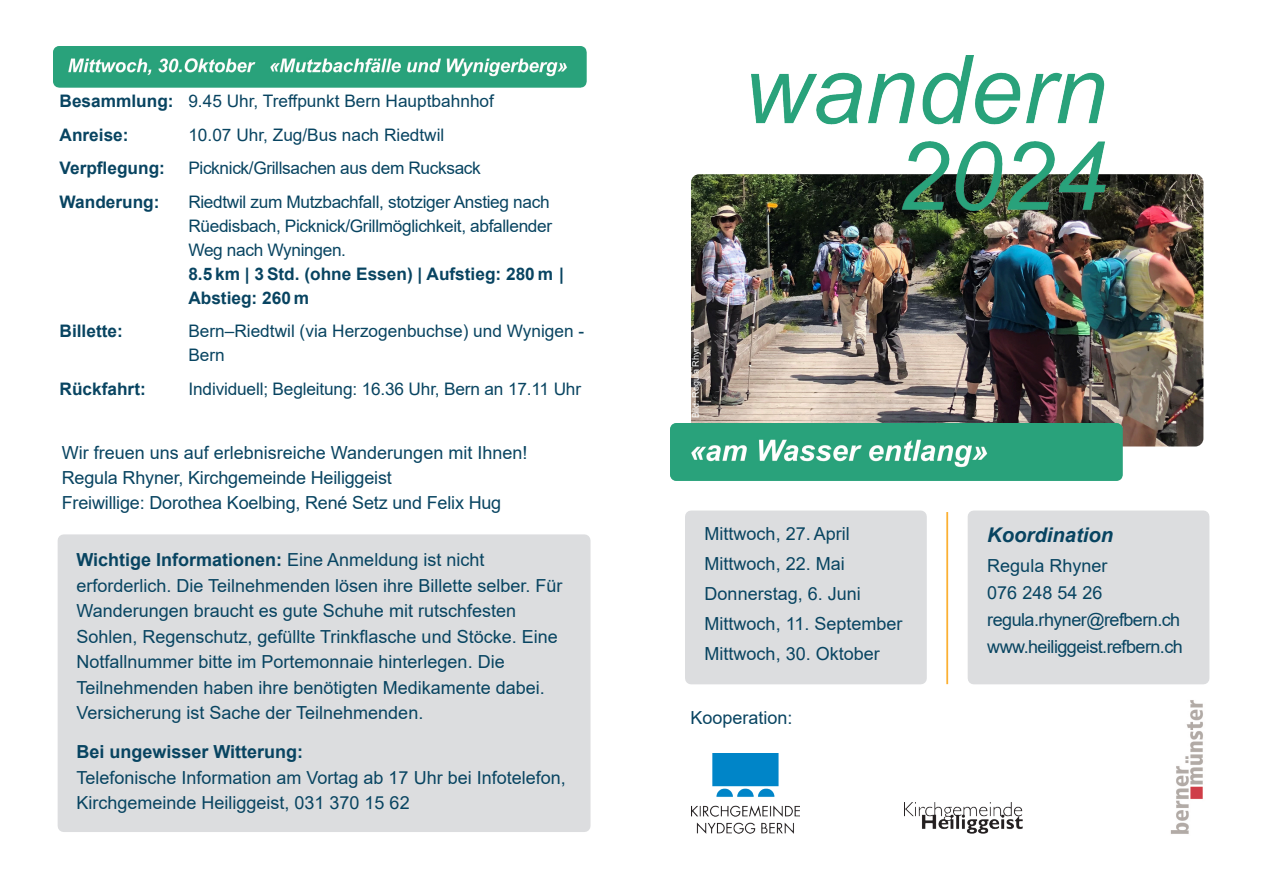
<style>
.page{position:relative;width:1263px;height:893px;background:#fff}
.page>*{position:absolute;margin:0;border:0;box-sizing:border-box;transform-origin:0 0}
.t1{font:italic 700 20.25px "Arial";color:#084461}
.t2{font:18px/25.5px "Arial";color:#084461}
.t3{font:18px/27px "Arial";letter-spacing:-.03em;color:#084461}
.t4{font:700 18px "Arial";color:#084461}
.t5{font:17.25px/24px "Arial";letter-spacing:-.02em;color:#084461}
.t6{font:17.25px/33.6px "Arial";color:#084461}
.t7{font:700 17.25px/24px "Arial";color:#084461}
.t8{font:9px "Arial";color:#fff}
.s1{font-weight:700}
</style>
<div class="page">
<img style="left:691px;top:174px;width:512px;height:272px;border-radius:8px">
<img style="left:751px;top:56px;width:355px;height:154px">
<hr style="left:946px;top:512px;width:2px;height:172px;background:#fbb033">
<img style="left:671px;top:423px;width:452px;height:58px">
<div style="left:968px;top:510px;width:241px;height:174px;background:#dcdddf"></div>
<div style="left:58px;top:534px;width:532px;height:298px;background:#dcdddf"></div>
<img style="left:54px;top:46px;width:533px;height:42px">
<div style="left:685px;top:510px;width:242px;height:174px;background:#dcdddf"></div>
<img style="left:1170px;top:700px;width:33px;height:134px">
<img style="left:692px;top:754px;width:107px;height:79px">
<img style="left:905px;top:802px;width:118px;height:31px">
<p class="t6" style="left:60px;top:86px;width:436px"><span class="s1">Besammlung:</span> 9.45 Uhr, Treffpunkt Bern Hauptbahnhof<br><span class="s1">Anreise:</span></p>
<p class="t6" style="left:188px;top:119px;width:258px">10.07 Uhr, Zug/Bus nach Riedtwil</p>
<p class="t7" style="left:60px;top:158px;width:107px">Verpflegung:</p>
<p class="t5" style="left:188px;top:158px;width:294px">Picknick/Grillsachen aus dem Rucksack</p>
<p class="t7" style="left:60px;top:191px;width:101px">Wanderung:</p>
<p class="t5" style="left:188px;top:191px;width:365px">Riedtwil zum Mutzbachfall, stotziger Anstieg nach<br>Rüedisbach, Picknick/Grillmöglichkeit, abfallender<br>Weg nach Wyningen.</p>
<p class="t7" style="left:188px;top:263px;width:377px">8.5 km | 3 Std. (ohne Essen) | Aufstieg: 280 m |<br>Abstieg: 260 m</p>
<p class="t7" style="left:60px;top:321px;width:65px">Billette:</p>
<p class="t6" style="left:188px;top:321px;width:397px;line-height:24px">Bern–Riedtwil (via Herzogenbuchse) und Wynigen -<br>Bern</p>
<p class="t7" style="left:60px;top:378px;width:88px">Rückfahrt:</p>
<p class="t5" style="left:188px;top:378px;width:394px">Individuell; Begleitung: 16.36 Uhr, Bern an 17.11 Uhr</p>
<p class="t2" style="left:62px;top:442px;width:467px;line-height:24.8px">Wir freuen uns auf erlebnisreiche Wanderungen mit Ihnen!<br>Regula Rhyner, Kirchgemeinde Heiliggeist<br>Freiwillige: Dorothea Koelbing, René Setz und Felix Hug</p>
<p class="t2" style="left:76px;top:549px;width:487px"><span class="s1">Wichtige Informationen:</span> Eine Anmeldung ist nicht erforderlich. Die Teilnehmenden lösen ihre Billette selber. Für Wanderungen braucht es gute Schuhe mit rutschfesten Sohlen, Regenschutz, gefüllte Trinkflasche und Stöcke. Eine Notfallnummer bitte im Portemonnaie hinterlegen. Die Teilnehmenden haben ihre benötigten Medikamente dabei.<br>Versicherung ist Sache der Teilnehmenden.</p>
<p class="t4" style="left:76px;top:745px;width:228px">Bei ungewisser Witterung:</p>
<p class="t2" style="left:76px;top:766px;width:491px">Telefonische Information am Vortag ab 17 Uhr bei Infotelefon,<br>Kirchgemeinde Heiliggeist, 031 370 15 62</p>
<p class="t8" style="left:692px;top:418px;width:82px;rotate:-90deg">Bild: Regula Rhyner</p>
<p class="t2" style="left:705px;top:521px;width:199px;line-height:30px">Mittwoch, 27. April<br>Mittwoch, 22. Mai<br>Donnerstag, 6. Juni<br>Mittwoch, 11. September<br>Mittwoch, 30. Oktober</p>
<p class="t2" style="left:690px;top:706px;width:104px">Kooperation:</p>
<p class="t1" style="left:987px;top:527px;width:127px">Koordination</p>
<p class="t3" style="left:987px;top:554px;width:197px">Regula Rhyner<br>076 248 54 26 regula.rhyner@refbern.ch www.heiliggeist.refbern.ch</p>
</div>
